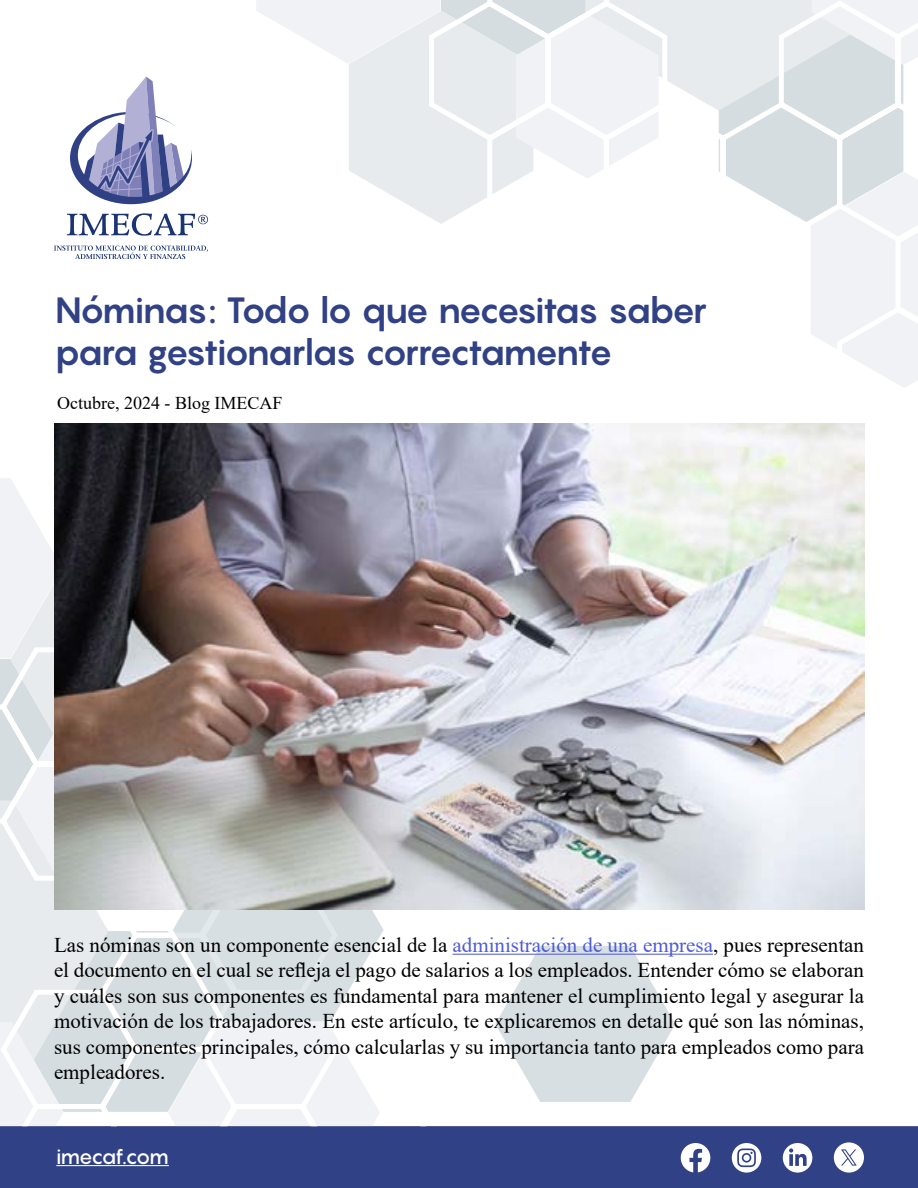
<style>
.page{position:relative;width:918px;height:1188px;background:#fff}
.page>*{position:absolute;margin:0;border:0;box-sizing:border-box;transform-origin:0 0}
.t1{font:700 36px/42px "Pangram";letter-spacing:-.08em;color:#314185}
.t2{font:21px/25.5px "Times New Roman";color:#000;text-align:justify}
.t3{font:500 21px "Pangram";letter-spacing:-.075em;color:#fff}
.t4{font:18px "Times New Roman";color:#000}
.s1{color:#4f5cd6}
</style>
<div class="page">
<svg style="left:256px;top:0;width:169px;height:214px"></svg>
<svg style="left:425px;top:0;width:493px;height:442px"></svg>
<div style="left:0;top:1126px;width:918px;height:62px;background:#314185;border:2px solid #314185"></div>
<hr style="left:56px;top:1165px;width:113px;height:1px;background:#fff">
<svg style="left:681px;top:1143px;width:29px;height:29px"></svg>
<svg style="left:732px;top:1143px;width:29px;height:30px"></svg>
<svg style="left:783px;top:1143px;width:29px;height:30px"></svg>
<svg style="left:834px;top:1142px;width:30px;height:31px"></svg>
<svg style="left:495px;top:946px;width:180px;height:156px"></svg>
<svg style="left:0;top:478px;width:54px;height:165px"></svg>
<svg style="left:0;top:643px;width:384px;height:483px"></svg>
<img style="left:54px;top:424px;width:810px;height:486px">
<svg style="left:67px;top:213px;width:141px;height:23px"></svg>
<svg style="left:54px;top:246px;width:154px;height:13px"></svg>
<svg style="left:70px;top:77px;width:122px;height:127px"></svg>
<hr style="left:453px;top:954px;width:260px;height:1px;background:#4f5cd6">
<h1 class="t1" style="left:55px;top:289px;width:654px">Nóminas: Todo lo que necesitas saber para gestionarlas correctamente</h1>
<p class="t4" style="left:57px;top:390px;width:227px">Octubre, 2024 - Blog IMECAF</p>
<p class="t2" style="left:54px;top:931px;width:812px">Las nóminas son un componente esencial de la <span class="s1">administración de una empresa</span>, pues representan el documento en el cual se refleja el pago de salarios a los empleados. Entender cómo se elaboran y cuáles son sus componentes es fundamental para mantener el cumplimiento legal y asegurar la motivación de los trabajadores. En este artículo, te explicaremos en detalle qué son las nóminas, sus componentes principales, cómo calcularlas y su importancia tanto para empleados como para empleadores.</p>
<p class="t3" style="left:56px;top:1142px;width:114px">imecaf.com</p>
</div>
